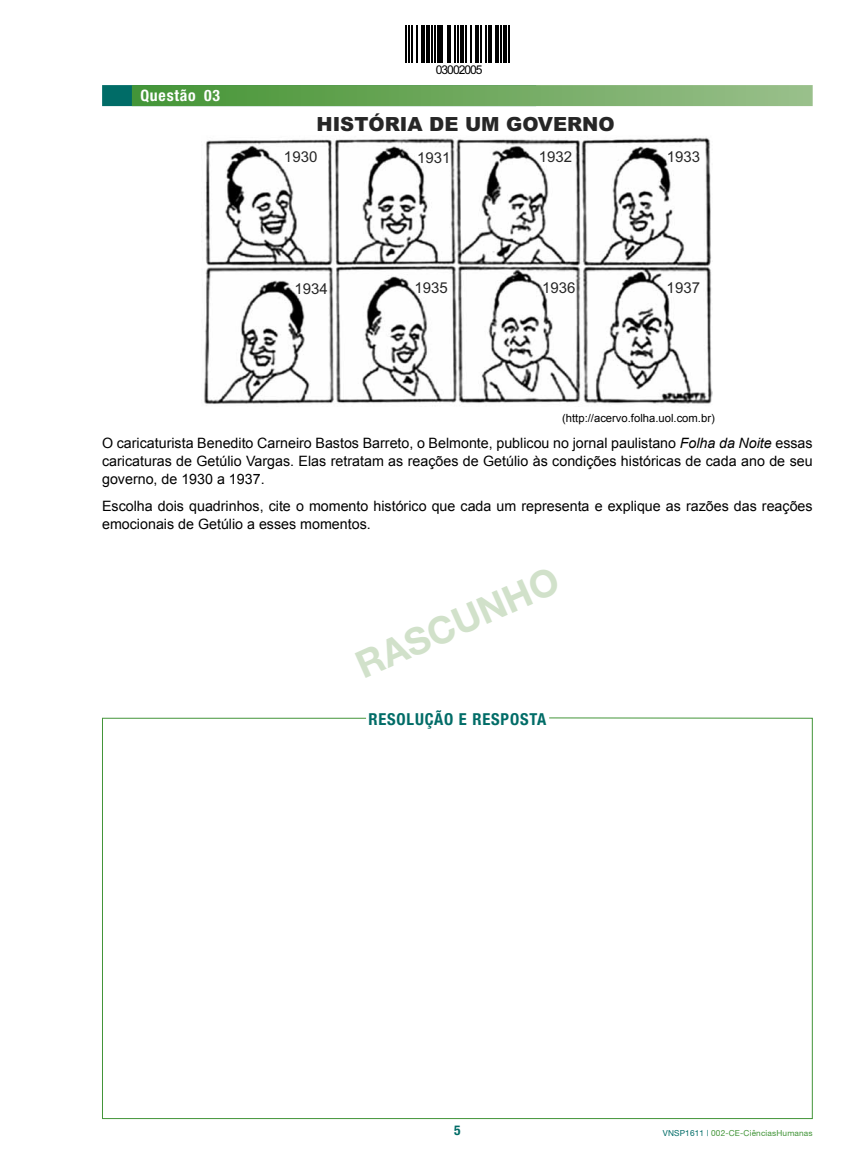
<style>
.page{position:relative;width:851px;height:1170px;background:#fff}
.page>*{position:absolute;margin:0;border:0;box-sizing:border-box;transform-origin:0 0}
.t1{font:700 37.5px "Helvetica 55";color:#d1e1ca}
.t2{font:900 19.5px "Arial";color:#262626}
.t3{font:700 condensed 16.5px "Helvetica Neue LT Std";letter-spacing:.05em;color:#006c67}
.t4{font:700 condensed 15.75px "Helvetica Neue LT Std";color:#fff}
.t5{font:15px "Arial";color:#262626}
.t6{font:14.25px/18px "Arial";color:#000;text-align:justify}
.t7{font:700 condensed 13.5px "Helvetica Neue LT Std";color:#006c67}
.t8{font:12.15px "Arial";letter-spacing:-.085em;color:#000}
.t9{font:11.25px "Arial";color:#000}
.t10{font:8.25px "Helvetica 55 Roman";letter-spacing:.02em;color:#439539}
.s1{font-style:italic}
.s2{color:#006c67}
</style>
<div class="page">
<svg style="left:102px;top:717px;width:711px;height:402px"></svg>
<svg style="left:406px;top:25px;width:104px;height:38px"></svg>
<hr style="left:405px;top:25px;width:1px;height:38px;background:#000">
<hr style="left:408px;top:25px;width:1px;height:38px;background:#000">
<hr style="left:411px;top:25px;width:1px;height:38px;background:#000">
<hr style="left:416px;top:25px;width:1px;height:38px;background:#000">
<hr style="left:421px;top:25px;width:3px;height:38px;background:#000">
<hr style="left:426px;top:25px;width:3px;height:38px;background:#000">
<hr style="left:431px;top:25px;width:1px;height:38px;background:#000">
<hr style="left:434px;top:25px;width:1px;height:38px;background:#000">
<hr style="left:437px;top:25px;width:1px;height:38px;background:#000">
<hr style="left:440px;top:25px;width:3px;height:38px;background:#000">
<hr style="left:447px;top:25px;width:3px;height:38px;background:#000">
<hr style="left:454px;top:25px;width:1px;height:38px;background:#000">
<hr style="left:457px;top:25px;width:1px;height:38px;background:#000">
<hr style="left:460px;top:25px;width:3px;height:38px;background:#000">
<hr style="left:465px;top:25px;width:1px;height:38px;background:#000">
<hr style="left:470px;top:25px;width:1px;height:38px;background:#000">
<hr style="left:475px;top:25px;width:3px;height:38px;background:#000">
<hr style="left:480px;top:25px;width:1px;height:38px;background:#000">
<hr style="left:485px;top:25px;width:1px;height:38px;background:#000">
<hr style="left:488px;top:25px;width:3px;height:38px;background:#000">
<hr style="left:495px;top:25px;width:3px;height:38px;background:#000">
<hr style="left:500px;top:25px;width:1px;height:38px;background:#000">
<hr style="left:503px;top:25px;width:3px;height:38px;background:#000">
<hr style="left:508px;top:25px;width:1px;height:38px;background:#000">
<div style="left:102px;top:85px;width:434px;height:21px;background:#006c67"></div>
<div style="left:132px;top:85px;width:680px;height:21px;background:linear-gradient(to right,#449434,#9abf8a)"></div>
<img style="left:204px;top:137px;width:508px;height:267px">
<p class="t4" style="left:140px;top:86px;width:81px">QUESTÃO 03</p>
<p class="t8" style="left:436px;top:63px;width:48px">03002005</p>
<h2 class="t2" style="left:316px;top:113px;width:300px">HISTÓRIA DE UM GOVERNO</h2>
<p class="t5" style="left:284px;top:148px;width:35px">1930</p>
<p class="t5" style="left:417px;top:148px;width:35px">1931</p>
<p class="t5" style="left:538px;top:148px;width:35px">1932</p>
<p class="t5" style="left:666px;top:148px;width:35px">1933</p>
<p class="t5" style="left:294px;top:280px;width:35px">1934</p>
<p class="t5" style="left:414px;top:279px;width:35px">1935</p>
<p class="t5" style="left:542px;top:279px;width:35px">1936</p>
<p class="t5" style="left:666px;top:279px;width:35px">1937</p>
<p class="t9" style="left:562px;top:410px;width:154px">(http://acervo.folha.uol.com.br)</p>
<p class="t6" style="left:102px;top:434px;width:712px">O caricaturista Benedito Carneiro Bastos Barreto, o Belmonte, publicou no jornal paulistano <span class="s1">Folha da Noite</span> essas caricaturas de Getúlio Vargas. Elas retratam as reações de Getúlio às condições históricas de cada ano de seu governo, de 1930 a 1937.</p>
<p class="t6" style="left:102px;top:497px;width:712px">Escolha dois quadrinhos, cite o momento histórico que cada um representa e explique as razões das reações emocionais de Getúlio a esses momentos.</p>
<h1 class="t1" style="left:348px;top:645px;width:219px;rotate:-24deg">RASCUNHO</h1>
<p class="t3" style="left:368px;top:708px;width:179px">RESOLUÇÃO E RESPOSTA</p>
<p class="t7" style="left:454px;top:1122px;width:8px">5</p>
<p class="t10" style="left:662px;top:1128px;width:151px"><span class="s2">vnsp1611 |</span> 002-CE-CiênciasHumanas</p>
</div>
